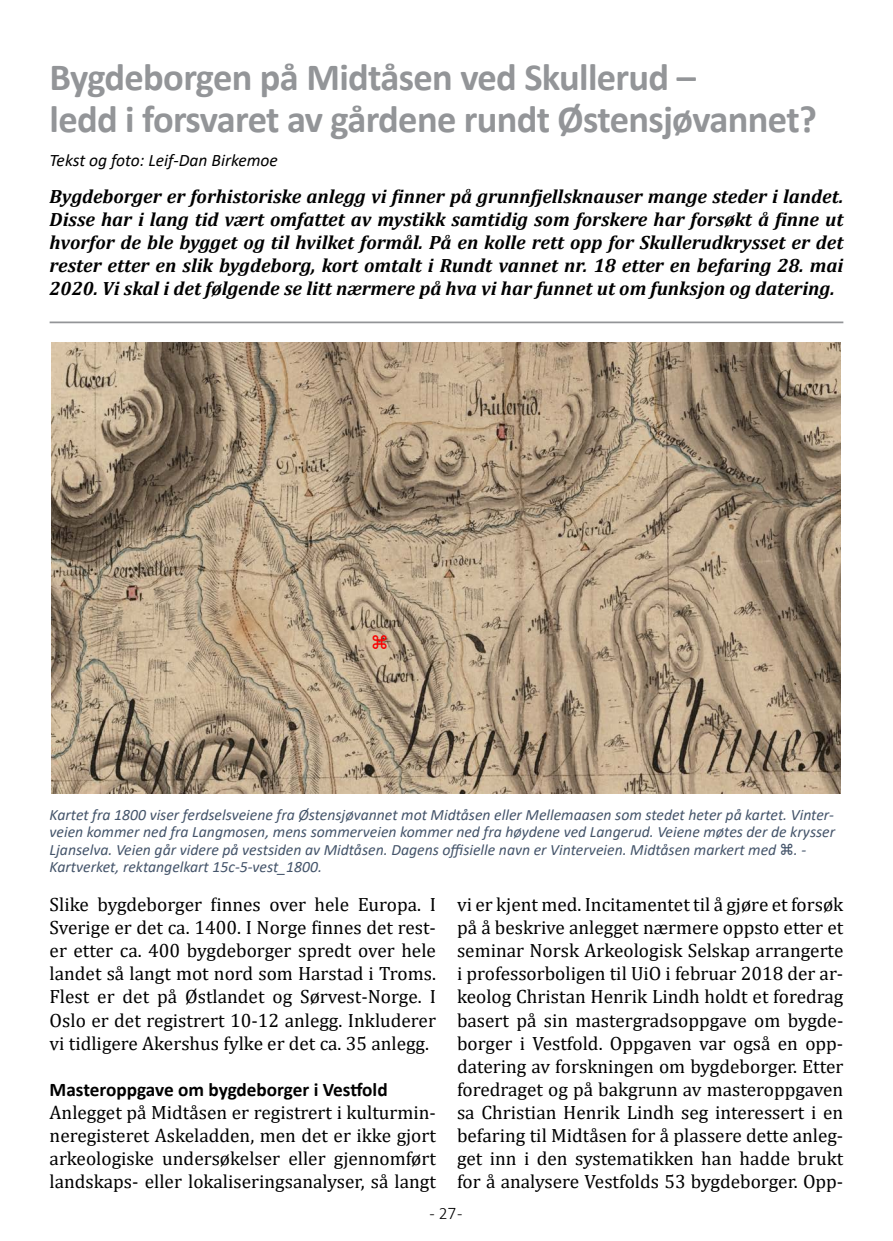
<style>
.page{position:relative;width:893px;height:1241px;background:#fff}
.page>*{position:absolute;margin:0;border:0;box-sizing:border-box;transform-origin:0 0}
.t1{font:700 38.5px/42px "Calibri";letter-spacing:-.015em;color:#939598}
.t2{font:19.25px/23.1px "Cambria";color:#000;text-align:justify}
.t3{font:italic 700 19.25px/23.1px "Cambria";color:#000;text-align:justify}
.t4{font:700 19.25px "Calibri";color:#000}
.t5{font:italic 17.5px "Calibri";color:#000}
.t6{font:300 17.5px "Calibri";color:#000}
.t7{font:italic 15.75px/17.5px "Calibri";color:#44546a}
</style>
<div class="page">
<hr style="left:50px;top:321px;width:793px;height:2px;background:#939598">
<img style="left:51px;top:342px;width:790px;height:451px">
<svg style="left:373px;top:634px;width:14px;height:14px"></svg>
<h1 class="t1" style="left:50px;top:56px;width:769px">Bygdeborgen på Midtåsen ved Skullerud –<br>ledd i forsvaret av gårdene rundt Østensjøvannet?</h1>
<p class="t5" style="left:50px;top:148px;width:230px">Tekst og foto: Leif-Dan Birkemoe</p>
<p class="t3" style="left:50px;top:184px;width:795px">Bygdeborger er forhistoriske anlegg vi finner på grunnfjellsknauser mange steder i landet.<br>Disse har i lang tid vært omfattet av mystikk samtidig som forskere har forsøkt å finne ut hvorfor de ble bygget og til hvilket formål. På en kolle rett opp for Skullerudkrysset er det rester etter en slik bygdeborg, kort omtalt i Rundt vannet nr. 18 etter en befaring 28. mai 2020. Vi skal i det følgende se litt nærmere på hva vi har funnet ut om funksjon og datering.</p>
<p class="t7" style="left:50px;top:804px;width:787px">Kartet fra 1800 viser ferdselsveiene fra Østensjøvannet mot Midtåsen eller Mellemaasen som stedet heter på kartet. Vinter&shy;veien kommer ned fra Langmosen, mens sommerveien kommer ned fra høydene ved Langerud. Veiene møtes der de krysser Ljanselva. Veien går videre på vestsiden av Midtåsen. Dagens offisielle navn er Vinterveien. Midtåsen markert med . - Kartverket, rektangelkart 15c-5-vest_1800.</p>
<p class="t2" style="left:50px;top:892px;width:388px">Slike bygdeborger finnes over hele Europa. I Sverige er det ca. 1400. I Norge finnes det rest&shy;er etter ca. 400 bygdeborger spredt over hele landet så langt mot nord som Harstad i Troms.<br>Flest er det på Østlandet og Sørvest-Norge. I Oslo er det registrert 10-12 anlegg. Inkluderer vi tidligere Akershus fylke er det ca. 35 anlegg.</p>
<p class="t4" style="left:50px;top:1075px;width:340px">Masteroppgave om bygdeborger i Vestfold</p>
<p class="t2" style="left:50px;top:1100px;width:388px">Anlegget på Midtåsen er registrert i kulturmin&shy;neregisteret Askeladden, men det er ikke gjort arkeologiske undersøkelser eller gjennomført landskaps- eller lokaliseringsanalyser, så langt</p>
<p class="t2" style="left:457px;top:892px;width:388px">vi er kjent med. Incitamentet til å gjøre et forsøk på å beskrive anlegget nærmere oppsto etter et seminar Norsk Arkeologisk Selskap arrangerte i professorboligen til UiO i februar 2018 der ar&shy;keolog Christan Henrik Lindh holdt et foredrag basert på sin mastergradsoppgave om bygde&shy;borger i Vestfold. Oppgaven var også en opp&shy;datering av forskningen om bygdeborger. Etter foredraget og på bakgrunn av masteroppgaven sa Christian Henrik Lindh seg interessert i en befaring til Midtåsen for å plassere dette anleg&shy;get inn i den systematikken han hadde brukt for å analysere Vestfolds 53 bygdeborger. Opp-</p>
<p class="t6" style="left:429px;top:1201px;width:35px">- 27 -</p>
</div>
